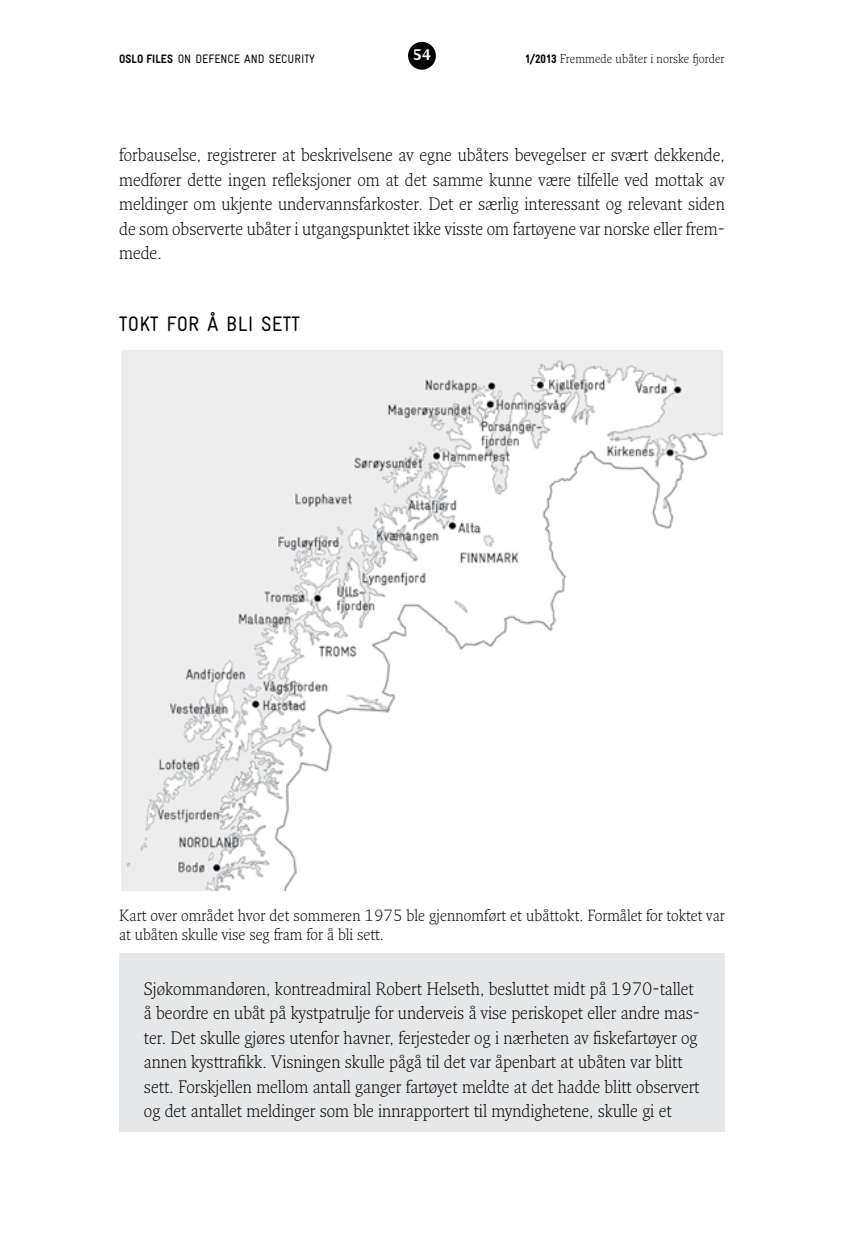
<style>
.page{position:relative;width:844px;height:1241px;background:#fff}
.page>*{position:absolute;margin:0;border:0;box-sizing:border-box;transform-origin:0 0}
.t1{font:condensed 21px "Gravur";letter-spacing:.01em;color:#000}
.t2{font:300 17.5px/24.5px "Fresco Pro";color:#000;text-align:justify}
.t3{font:300 15.75px/19.2px "Fresco Pro";letter-spacing:.01em;color:#000}
.t4{font:700 14.88px "Fresco Pro";color:#fff}
.t5{font:300 12.25px "Fresco Pro";letter-spacing:.01em;color:#000}
.t6{font:condensed 12.25px "Gravur";color:#000}
.s1{font-weight:900}
.s2{font-family:"Gravur";font-weight:900;font-stretch:condensed}
</style>
<div class="page">
<div style="left:408px;top:42px;width:28px;height:28px;background:#000;border-radius:50%"></div>
<img style="left:122px;top:350px;width:600px;height:540px">
<div style="left:119px;top:952px;width:605px;height:179px;background:#e6e7e8"></div>
<p class="t6" style="left:119px;top:52px;width:197px"><span class="s1">OSLO FILES</span> ON DEFENCE AND SECURITY</p>
<p class="t4" style="left:413px;top:45px;width:19px">54</p>
<p class="t5" style="left:525px;top:51px;width:201px"><span class="s2">1/2013</span> Fremmede ubåter i norske fjorder</p>
<p class="t2" style="left:119px;top:142px;width:607px">forbauselse, registrerer at beskrivelsene av egne ubåters bevegelser er svært dekkende, medfører dette ingen refleksjoner om at det samme kunne være tilfelle ved mottak av meldinger om ukjente undervannsfarkoster. Det er særlig interessant og relevant siden de som observerte ubåter i utgangspunktet ikke visste om fartøyene var norske eller frem&shy;mede.</p>
<p class="t1" style="left:119px;top:312px;width:182px">TOKT FOR Å BLI SETT</p>
<p class="t3" style="left:119px;top:905px;width:607px">Kart over området hvor det sommeren 1975 ble gjennomført et ubåttokt. Formålet for toktet var at ubåten skulle vise seg fram for å bli sett.</p>
<p class="t2" style="left:144px;top:975px;width:557px;text-align:left">Sjøkommandøren, kontreadmiral Robert Helseth, besluttet midt på 1970-tallet å beordre en ubåt på kystpatrulje for underveis å vise periskopet eller andre mas&shy;ter. Det skulle gjøres utenfor havner, ferjesteder og i nærheten av fiskefartøyer og annen kysttrafikk. Visningen skulle pågå til det var åpenbart at ubåten var blitt sett. Forskjellen mellom antall ganger fartøyet meldte at det hadde blitt observert og det antallet meldinger som ble innrapportert til myndighetene, skulle gi et</p>
</div>
